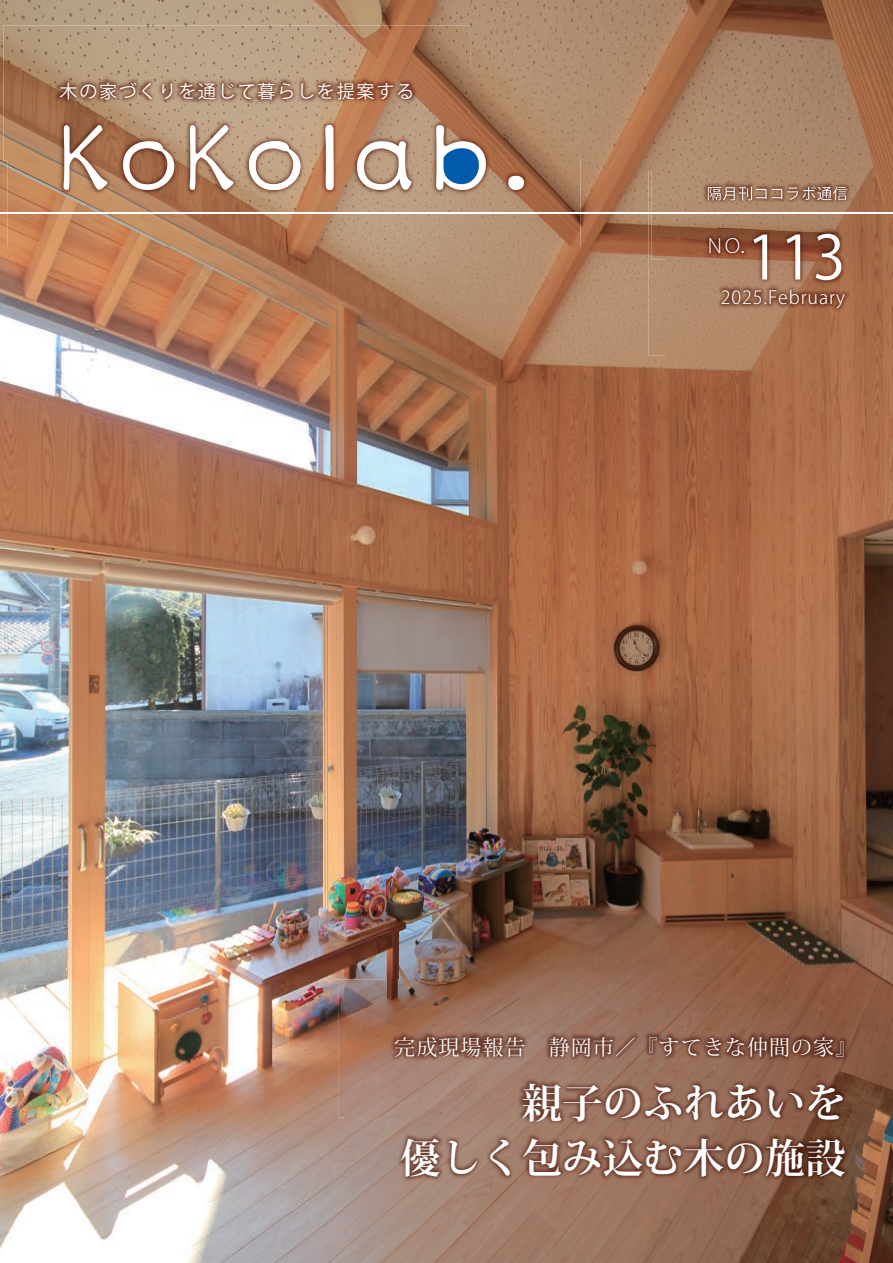
<style>
.page{position:relative;width:893px;height:1263px;background:#fff}
.page>*{position:absolute;margin:0;border:0;box-sizing:border-box;transform-origin:0 0}
.t1{font:60px "Koz Go Pro";color:#fff}
.t2{font:700 40.5px/55.5px "Koz Min Pro";color:#fff;text-align:right}
.t3{font:21px "Koz Min Pro";letter-spacing:.05em;color:#fff}
.t4{font:300 19.5px "Koz Go Pro";color:#fff}
.t5{font:18px "Koz Go Pro";letter-spacing:.1em;color:#fff}
.t6{font:300 18px "Koz Go Pro";letter-spacing:.05em;color:#fff}
</style>
<div class="page">
<img style="left:0;top:0;width:893px;height:1263px">
<img style="left:338px;top:979px;width:50px;height:138px">
<img style="left:388px;top:979px;width:505px;height:47px">
<img style="left:344px;top:1026px;width:549px;height:237px">
<hr style="left:0;top:212px;width:893px;height:2px;background:#fff">
<img style="left:4px;top:25px;width:466px;height:135px">
<img style="left:7px;top:158px;width:573px;height:88px">
<img style="left:470px;top:69px;width:110px;height:89px">
<img style="left:7px;top:212px;width:573px;height:2px">
<img style="left:7px;top:69px;width:463px;height:91px">
<img style="left:652px;top:130px;width:241px;height:102px">
<svg style="left:64px;top:125px;width:44px;height:65px"></svg>
<svg style="left:123px;top:141px;width:51px;height:49px"></svg>
<svg style="left:190px;top:125px;width:44px;height:65px"></svg>
<svg style="left:249px;top:141px;width:51px;height:49px"></svg>
<svg style="left:325px;top:125px;width:8px;height:65px"></svg>
<svg style="left:357px;top:141px;width:55px;height:49px"></svg>
<svg style="left:436px;top:125px;width:50px;height:65px"></svg>
<svg style="left:508px;top:176px;width:16px;height:14px"></svg>
<img style="left:665px;top:232px;width:228px;height:134px">
<img style="left:649px;top:171px;width:16px;height:184px">
<img style="left:652px;top:212px;width:241px;height:2px">
<img style="left:708px;top:186px;width:139px;height:14px">
<p class="t5" style="left:60px;top:80px;width:356px">木の家づくりを通じて暮らしを提案する</p>
<p class="t4" style="left:705px;top:233px;width:56px">ＮＯ．</p>
<h1 class="t1" style="left:747px;top:219px;width:101px">113</h1>
<p class="t6" style="left:721px;top:286px;width:126px">2025.February</p>
<p class="t3" style="left:394px;top:1032px;width:463px">完成現場報告　静岡市／『すてきな仲間の家『</p>
<h2 class="t2" style="left:400px;top:1073px;width:447px">親子のふれあいを<br>優しく包み込む木の施設</h2>
</div>
